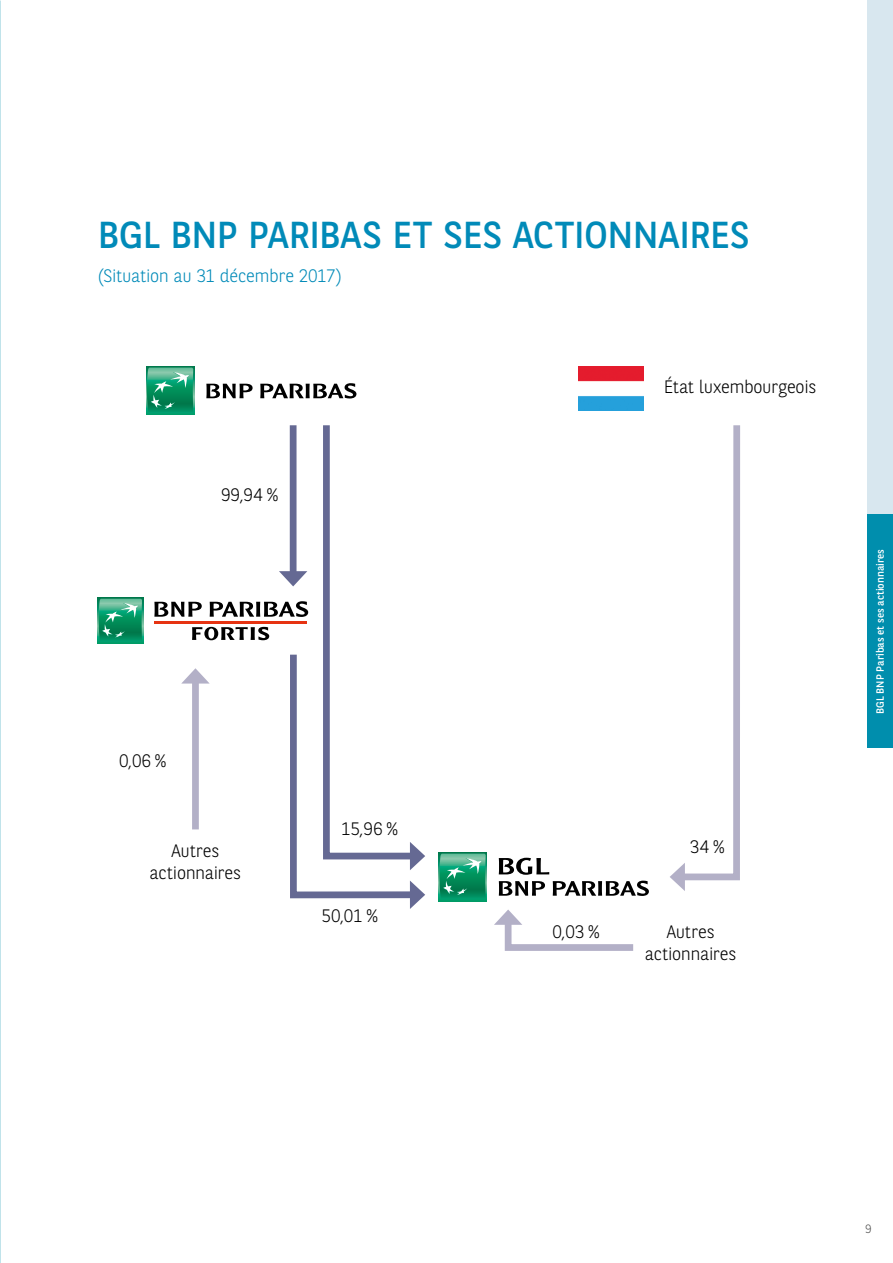
<style>
.page{position:relative;width:893px;height:1263px;background:#fff}
.page>*{position:absolute;margin:0;border:0;box-sizing:border-box;transform-origin:0 0}
.t1{font:37.5px "BNPP Sans";letter-spacing:-.01em;color:#018ab8}
.t2{font:300 18px/21.6px "BNPP Sans";letter-spacing:-.01em;color:#000;text-align:center}
.t3{font:300 18px "BNPP Sans";letter-spacing:-.02em;color:#018ab8}
.t4{font:300 12px "BNPP Sans";color:#4a4a49}
.t5{font:10.5px "BNPP Sans";color:#fff}
</style>
<div class="page">
<div style="left:867px;top:0;width:26px;height:733px;background:#d8e7ef"></div>
<div style="left:867px;top:514px;width:26px;height:234px;background:#008ead"></div>
<div style="left:146px;top:367px;width:48px;height:48px;background:#009f6d"></div>
<svg style="left:147px;top:368px;width:46px;height:43px"></svg>
<svg style="left:206px;top:384px;width:47px;height:14px"></svg>
<svg style="left:260px;top:383px;width:96px;height:15px"></svg>
<img style="left:578px;top:367px;width:66px;height:43px">
<svg style="left:98px;top:598px;width:45px;height:45px"></svg>
<svg style="left:99px;top:599px;width:43px;height:43px;background:#2fa37a"></svg>
<hr style="left:154px;top:621px;width:153px;height:2px;background:#e63312">
<svg style="left:154px;top:602px;width:48px;height:15px"></svg>
<svg style="left:210px;top:601px;width:98px;height:16px"></svg>
<svg style="left:192px;top:627px;width:77px;height:13px"></svg>
<div style="left:438px;top:853px;width:49px;height:48px;background:#009d6d"></div>
<svg style="left:439px;top:854px;width:47px;height:43px"></svg>
<svg style="left:499px;top:858px;width:50px;height:17px"></svg>
<svg style="left:499px;top:881px;width:46px;height:15px"></svg>
<svg style="left:553px;top:881px;width:96px;height:15px"></svg>
<div style="left:290px;top:425px;width:7px;height:152px;background:#656993"></div>
<svg style="left:279px;top:571px;width:28px;height:15px"></svg>
<div style="left:192px;top:678px;width:7px;height:151px;background:#b3b0c7"></div>
<svg style="left:182px;top:668px;width:27px;height:15px"></svg>
<svg style="left:494px;top:909px;width:140px;height:42px"></svg>
<svg style="left:323px;top:425px;width:7px;height:223px;background:#6a6e96"></svg>
<svg style="left:290px;top:648px;width:135px;height:261px"></svg>
<svg style="left:670px;top:425px;width:70px;height:466px"></svg>
<h1 class="t1" style="left:98px;top:209px;width:654px">BGL BNP PARIBAS ET SES ACTIONNAIRES</h1>
<p class="t3" style="left:98px;top:264px;width:246px">(Situation au 31 décembre 2017)</p>
<p class="t2" style="left:221px;top:483px;width:58px">99,94 %</p>
<p class="t2" style="left:119px;top:749px;width:49px">0,06 %</p>
<p class="t2" style="left:150px;top:839px;width:93px">Autres actionnaires</p>
<p class="t2" style="left:341px;top:817px;width:58px">15,96 %</p>
<p class="t2" style="left:322px;top:904px;width:58px">50,01 %</p>
<p class="t2" style="left:664px;top:375px;width:154px">État luxembourgeois</p>
<p class="t2" style="left:552px;top:920px;width:49px">0,03 %</p>
<p class="t2" style="left:690px;top:835px;width:36px">34%</p>
<p class="t2" style="left:645px;top:920px;width:93px">Autres actionnaires</p>
<p class="t5" style="left:873px;top:714px;width:166px;rotate:-90deg">BGL BNP Paribas et ses actionnaires</p>
<p class="t4" style="left:865px;top:1220px;width:8px">9</p>
</div>
